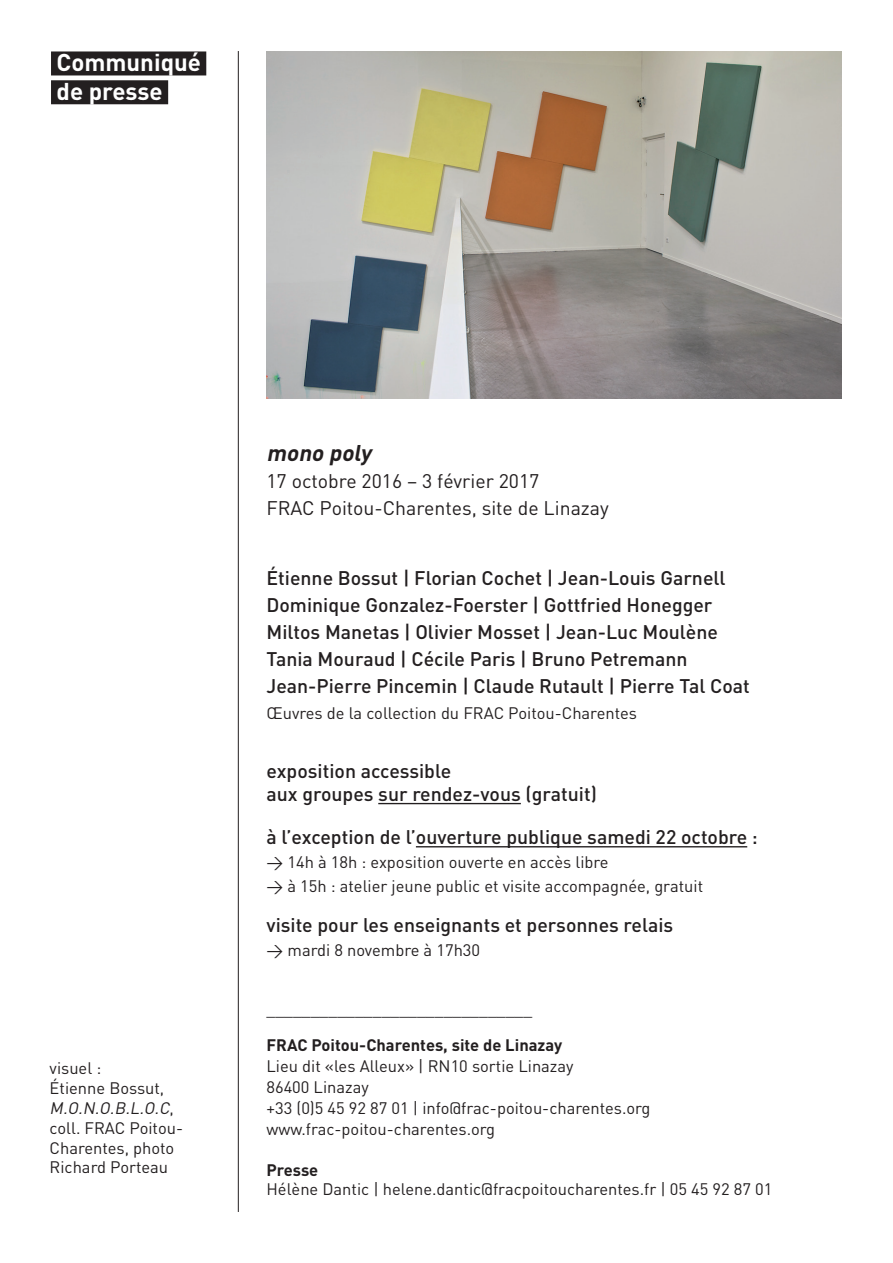
<style>
.page{position:relative;width:893px;height:1263px;background:#fff}
.page>*{position:absolute;margin:0;border:0;box-sizing:border-box;transform-origin:0 0}
.t1{font:700 24px/28.8px "DIN";color:#fff}
.t2{font:italic 700 22.5px "DIN";color:#231f20}
.t3{font:500 19.5px/27px "DIN";color:#231f20}
.t4{font:19.5px/27px "DIN";color:#231f20}
.t5{font:16.5px/19.8px "DIN";color:#231f20}
.t6{font:700 16.5px "DIN";color:#231f20}
.s1{font-style:italic}
</style>
<div class="page">
<hr style="left:378px;top:803px;width:143px;height:1px;background:#231f20">
<hr style="left:416px;top:846px;width:331px;height:1px;background:#231f20">
<hr style="left:238px;top:51px;width:1px;height:1161px;background:#231f20">
<div style="left:51px;top:51px;width:155px;height:24px;background:#231f20"></div>
<div style="left:51px;top:80px;width:117px;height:24px;background:#231f20"></div>
<img style="left:266px;top:51px;width:576px;height:347px">
<h1 class="t1" style="left:57px;top:47px;width:146px">Communiqué de presse</h1>
<p class="t5" style="left:50px;top:1058px;width:135px">visuel :<br>Étienne Bossut,<br><span class="s1">M.O.N.O.B.L.O.C</span>, coll. FRAC Poitou-<br>Charentes, photo<br>Richard Porteau</p>
<h2 class="t2" style="left:266px;top:438px;width:106px">mono poly</h2>
<p class="t4" style="left:266px;top:467px;width:344px">17 octobre 2016 – 3 février 2017<br>FRAC Poitou-Charentes, site de Linazay</p>
<p class="t3" style="left:266px;top:564px;width:485px">Étienne Bossut | Florian Cochet | Jean-Louis Garnell Dominique Gonzalez-Foerster | Gottfried Honegger Miltos Manetas | Olivier Mosset | Jean-Luc Moulène Tania Mouraud | Cécile Paris | Bruno Petremann Jean-Pierre Pincemin | Claude Rutault | Pierre Tal Coat</p>
<p class="t5" style="left:266px;top:702px;width:372px">Œuvres de la collection du FRAC Poitou-Charentes</p>
<p class="t3" style="left:266px;top:758px;width:332px;line-height:23.4px">exposition accessible<br>aux groupes sur rendez-vous (gratuit)</p>
<p class="t3" style="left:266px;top:823px;width:493px">à l’exception de l’ouverture publique samedi 22 octobre :</p>
<p class="t5" style="left:266px;top:850px;width:438px;line-height:24px">&gt; 14h à 18h : exposition ouverte en accès libre<br>&gt; à 15h : atelier jeune public et visite accompagnée, gratuit</p>
<p class="t3" style="left:266px;top:910px;width:408px">visite pour les enseignants et personnes relais</p>
<p class="t5" style="left:266px;top:939px;width:215px">&gt; mardi 8 novembre à 17h30</p>
<p class="t5" style="left:266px;top:999px;width:267px">______________________________</p>
<p class="t6" style="left:266px;top:1034px;width:297px">FRAC Poitou-Charentes, site de Linazay</p>
<p class="t5" style="left:266px;top:1055px;width:386px;line-height:21px">Lieu dit «les Alleux» | RN10 sortie Linazay<br>86400 Linazay<br>+33 (0)5 45 92 87 01 | info@frac-poitou-charentes.org www.frac-poitou-charentes.org</p>
<p class="t6" style="left:266px;top:1159px;width:53px">Presse</p>
<p class="t5" style="left:266px;top:1179px;width:508px">Hélène Dantic | helene.dantic@fracpoitoucharentes.fr | 05 45 92 87 01</p>
</div>
